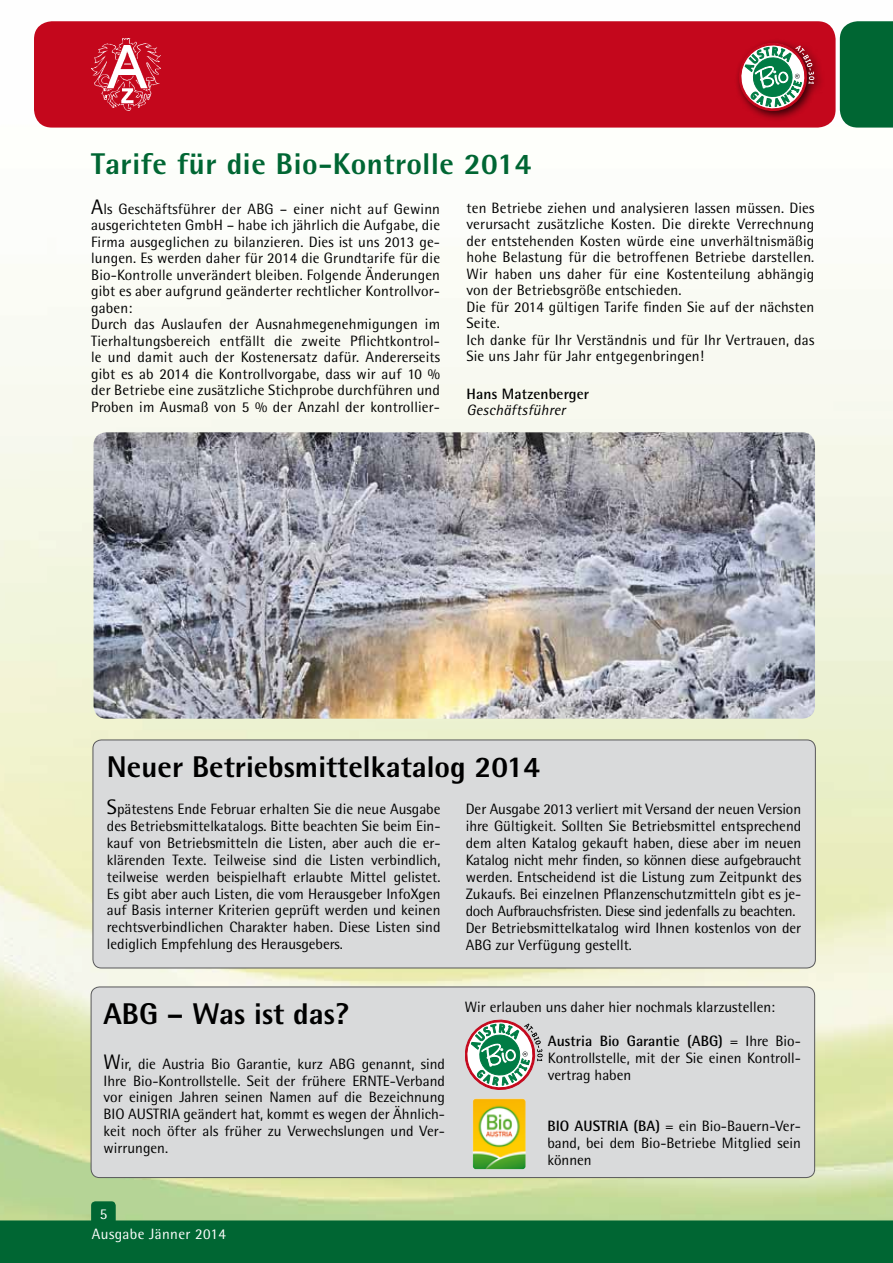
<style>
.page{position:relative;width:893px;height:1263px;background:#fff}
.page>*{position:absolute;margin:0;border:0;box-sizing:border-box;transform-origin:0 0}
.t1{font:800 30px "Rotis Semi Sans";color:#000}
.t2{font:800 30px "Rotis Semi Sans";letter-spacing:.02em;color:#063}
.t3{font:15px/17px "Rotis Semi Sans";letter-spacing:.01em;color:#000;text-align:justify}
.t4{font:15px/19.4px "Rotis Semi Sans";letter-spacing:.025em;color:#fff}
.t5{font:700 15px "Rotis Semi Sans";letter-spacing:.01em;color:#000}
.t6{font:italic 15px "Rotis Semi Sans";letter-spacing:.01em;color:#000}
.s1{font-size:21px}
.s2{font-weight:700}
</style>
<div class="page">
<img style="left:0;top:21px;width:893px;height:1199px">
<div style="left:34px;top:21px;width:802px;height:107px;background:#c4071c;border-radius:18px"></div>
<div style="left:840px;top:21px;width:53px;height:107px;background:#063"></div>
<img style="left:91px;top:38px;width:70px;height:72px">
<div style="left:0;top:1220px;width:893px;height:43px;background:#063"></div>
<div style="left:91px;top:1201px;width:25px;height:25px;background:#063;border-radius:4px"></div>
<div style="left:93px;top:740px;width:722px;height:228px;background:#d9dadb;border-radius:9px"></div>
<div style="left:93px;top:739px;width:723px;height:229px;border:1px solid #58585a;border-radius:9px"></div>
<div style="left:91px;top:987px;width:724px;height:190px;background:#d9dadb;border-radius:9px"></div>
<div style="left:91px;top:986px;width:724px;height:192px;border:1px solid #58585a;border-radius:9px"></div>
<img style="left:94px;top:432px;width:721px;height:287px">
<img style="left:473px;top:1098px;width:53px;height:71px">
<svg style="left:465px;top:1020px;width:78px;height:70px"></svg>
<div style="left:734px;top:38px;width:91px;height:84px;background:#000;opacity:.75"></div>
<svg style="left:736px;top:40px;width:78px;height:74px"></svg>
<h1 class="t2" style="left:91px;top:145px;width:442px">Tarife für die Bio-Kontrolle 2014</h1>
<p class="t3" style="left:91px;top:200px;width:351px;line-height:16.5px;text-align:left"><span class="s1">A</span>ls Geschäftsführer der ABG – einer nicht auf Gewinn ausgerichteten GmbH – habe ich jährlich die Aufgabe, die Firma ausgeglichen zu bilanzieren. Dies ist uns 2013 ge&shy;lungen. Es werden daher für 2014 die Grundtarife für die Bio-Kontrolle unverändert bleiben. Folgende Änderungen gibt es aber aufgrund geänderter rechtlicher Kontrollvor&shy;gaben:<br>Durch das Auslaufen der Ausnahmegenehmigungen im Tierhaltungsbereich entfällt die zweite Pflichtkontrol&shy;le und damit auch der Kostenersatz dafür. Andererseits gibt es ab 2014 die Kontrollvorgabe, dass wir auf 10 % der Betriebe eine zusätzliche Stichprobe durchführen und Proben im Ausmaß von 5 % der Anzahl der kontrollier-</p>
<p class="t3" style="left:466px;top:199px;width:349px;line-height:16.5px;text-align:left">ten Betriebe ziehen und analysieren lassen müssen. Dies verursacht zusätzliche Kosten. Die direkte Verrechnung der entstehenden Kosten würde eine unverhältnismäßig hohe Belastung für die betroffenen Betriebe darstellen.<br>Wir haben uns daher für eine Kostenteilung abhängig von der Betriebsgröße entschieden.<br>Die für 2014 gültigen Tarife finden Sie auf der nächsten Seite.<br>Ich danke für Ihr Verständnis und für Ihr Vertrauen, das Sie uns Jahr für Jahr entgegenbringen!</p>
<p class="t5" style="left:466px;top:385px;width:124px">Hans Matzenberger</p>
<p class="t6" style="left:466px;top:401px;width:101px">Geschäftsführer</p>
<h1 class="t1" style="left:107px;top:748px;width:435px">Neuer Betriebsmittelkatalog 2014</h1>
<p class="t3" style="left:107px;top:800px;width:335px"><span class="s1">S</span>pätestens Ende Februar erhalten Sie die neue Ausgabe des Betriebsmittelkatalogs. Bitte beachten Sie beim Ein&shy;kauf von Betriebsmitteln die Listen, aber auch die er&shy;klärenden Texte. Teilweise sind die Listen verbindlich, teilweise werden beispielhaft erlaubte Mittel gelistet.<br>Es gibt aber auch Listen, die vom Herausgeber InfoXgen auf Basis interner Kriterien geprüft werden und keinen rechtsverbindlichen Charakter haben. Diese Listen sind lediglich Empfehlung des Herausgebers.</p>
<p class="t3" style="left:466px;top:801px;width:337px;text-align:left">Der Ausgabe 2013 verliert mit Versand der neuen Version ihre Gültigkeit. Sollten Sie Betriebsmittel entsprechend dem alten Katalog gekauft haben, diese aber im neuen Katalog nicht mehr finden, so können diese aufgebraucht werden. Entscheidend ist die Listung zum Zeitpunkt des Zukaufs. Bei einzelnen Pflanzenschutzmitteln gibt es je&shy;doch Aufbrauchsfristen. Diese sind jedenfalls zu beachten.<br>Der Betriebsmittelkatalog wird Ihnen kostenlos von der ABG zur Verfügung gestellt.</p>
<h1 class="t1" style="left:104px;top:994px;width:247px">ABG – Was ist das?</h1>
<p class="t3" style="left:104px;top:1055px;width:343px"><span class="s1">W</span>ir, die Austria Bio Garantie, kurz ABG genannt, sind Ihre Bio-Kontrollstelle. Seit der frühere ERNTE-Verband vor einigen Jahren seinen Namen auf die Bezeichnung BIO AUSTRIA geändert hat, kommt es wegen der Ähnlich&shy;keit noch öfter als früher zu Verwechslungen und Ver&shy;wirrungen.</p>
<p class="t4" style="left:92px;top:1204px;width:135px;text-indent:8px">5<br>Ausgabe Jänner 2014</p>
<p class="t3" style="left:465px;top:998px;width:312px">Wir erlauben uns daher hier nochmals klarzustellen:</p>
<p class="t3" style="left:548px;top:1032px;width:254px"><span class="s2">Austria Bio Garantie (ABG)</span> = Ihre Bio-Kontrollstelle, mit der Sie einen Kontroll&shy;vertrag haben</p>
<p class="t3" style="left:547px;top:1117px;width:255px"><span class="s2">BIO AUSTRIA (BA)</span> = ein Bio-Bauern-Ver&shy;band, bei dem Bio-Betriebe Mitglied sein können</p>
</div>
